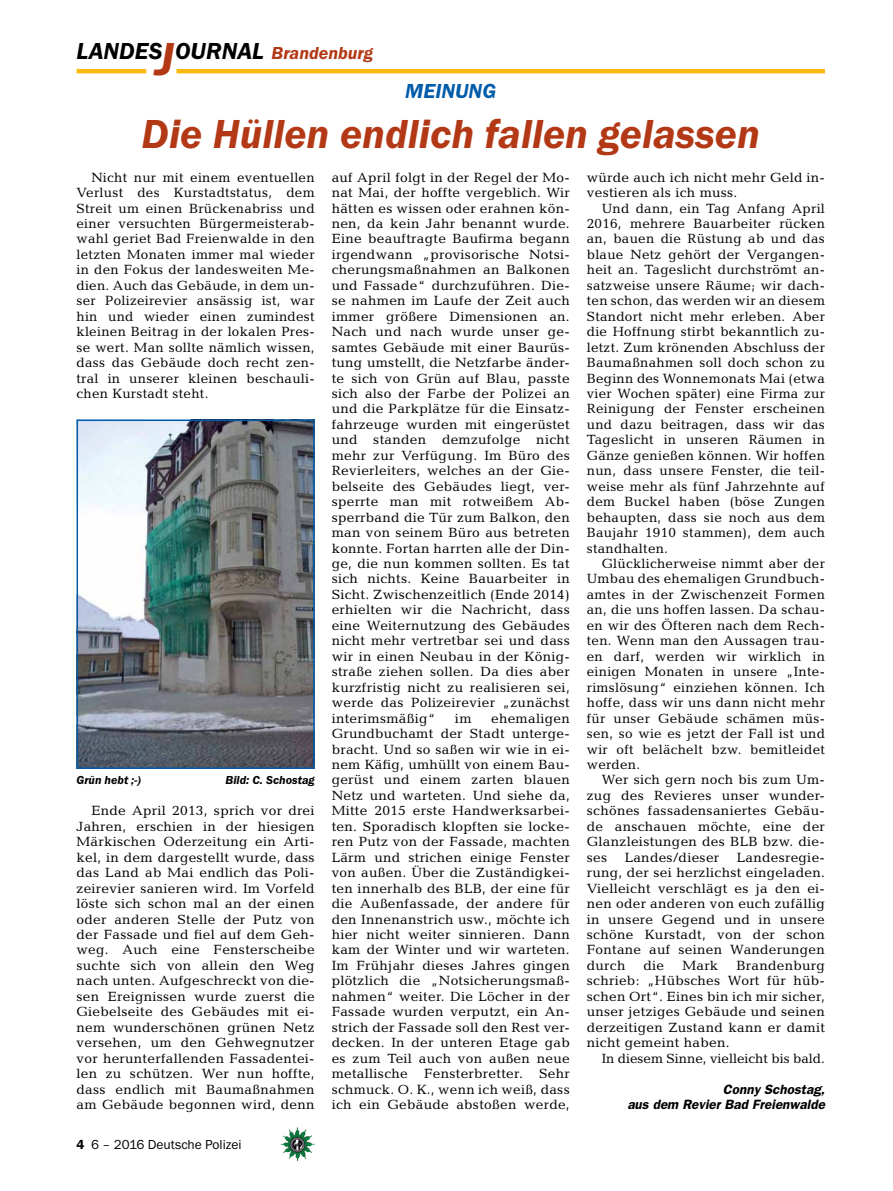
<style>
.page{position:relative;width:893px;height:1191px;background:#fff}
.page>*{position:absolute;margin:0;border:0;box-sizing:border-box;transform-origin:0 0}
._02__HEADLINE_3spalt{font:italic 600 42px "Franklin Gothic Itc T";color:#b33916}
.t1{font:italic 600 24px "Franklin Gothic Itc T";color:#000}
._01__RUBRIKENZEILE_o{font:italic 600 21px "Franklin Gothic Itc T";color:#005baa}
._09__GRUNDTEXT___Blo{font:13.5px/15.5px "Candida";letter-spacing:.02em;color:#000;text-align:justify}
._13__UNTERSCHRIFT_Ar{font:italic 600 13.5px "Franklin Gothic";color:#000}
._09__GRUNDTEXT___Blo-2{font:13.5px "Candida";color:#000}
.t2{font:13.5px "Franklin Gothic Itc T";color:#000}
._12__BILDUNTERSCHRIF{font:italic 600 12px "Franklin Gothic Itc T";color:#000}
.s1{font-size:48px;color:#b33916}
.s2{font-size:18px;color:#b33916}
.s3{font-weight:600}
</style>
<div class="page">
<hr style="left:77px;top:69px;width:69px;height:4px;background:#fdb913">
<hr style="left:176px;top:69px;width:649px;height:4px;background:#fdb913">
<img style="left:281px;top:1128px;width:16px;height:24px">
<img style="left:80px;top:422px;width:232px;height:344px">
<div style="left:77px;top:419px;width:238px;height:350px;border:2px solid #005baa"></div>
<h2 class="t1" style="left:77px;top:37px;width:298px">LANDES<span class="s1">J</span>OURNAL <span class="s2">Brandenburg</span></h2>
<p class="_01__RUBRIKENZEILE_o" style="left:405px;top:79px;width:92px">MEINUNG</p>
<p class="_02__HEADLINE_3spalt" style="left:142px;top:109px;width:620px">Die Hüllen endlich fallen gelassen</p>
<p class="_09__GRUNDTEXT___Blo" style="left:77px;top:169px;width:240px;text-indent:15px">Nicht nur mit einem eventuellen Verlust des Kurstadtstatus, dem Streit um einen Brückenabriss und einer versuchten Bürgermeisterab&shy;wahl geriet Bad Freienwalde in den letzten Monaten immer mal wieder in den Fokus der landesweiten Me&shy;dien. Auch das Gebäude, in dem un&shy;ser Polizeirevier ansässig ist, war hin und wieder einen zumindest kleinen Beitrag in der lokalen Pres&shy;se wert. Man sollte nämlich wissen, dass das Gebäude doch recht zen&shy;tral in unserer kleinen beschauli&shy;chen Kurstadt steht.</p>
<p class="_09__GRUNDTEXT___Blo" style="left:332px;top:169px;width:240px">auf April folgt in der Regel der Mo&shy;nat Mai, der hoffte vergeblich. Wir hätten es wissen oder erahnen kön&shy;nen, da kein Jahr benannt wurde.<br>Eine beauftragte Baufirma begann irgendwann „provisorische Notsi&shy;cherungsmaßnahmen an Balkonen und Fassade“ durchzuführen. Die&shy;se nahmen im Laufe der Zeit auch immer größere Dimensionen an.<br>Nach und nach wurde unser ge&shy;samtes Gebäude mit einer Baurüs&shy;tung umstellt, die Netzfarbe änder&shy;te sich von Grün auf Blau, passte sich also der Farbe der Polizei an und die Parkplätze für die Einsatz&shy;fahrzeuge wurden mit eingerüstet und standen demzufolge nicht mehr zur Verfügung. Im Büro des Revierleiters, welches an der Gie&shy;belseite des Gebäudes liegt, ver&shy;sperrte man mit rotweißem Ab&shy;sperrband die Tür zum Balkon, den man von seinem Büro aus betreten konnte. Fortan harrten alle der Din&shy;ge, die nun kommen sollten. Es tat sich nichts. Keine Bauarbeiter in Sicht. Zwischenzeitlich (Ende 2014) erhielten wir die Nachricht, dass eine Weiternutzung des Gebäudes nicht mehr vertretbar sei und dass wir in einen Neubau in der König&shy;straße ziehen sollen. Da dies aber kurzfristig nicht zu realisieren sei, werde das Polizeirevier „zunächst interimsmäßig“</p>
<p class="_09__GRUNDTEXT___Blo" style="left:587px;top:169px;width:240px">würde auch ich nicht mehr Geld in&shy;vestieren als ich muss.</p>
<p class="_09__GRUNDTEXT___Blo" style="left:587px;top:200px;width:240px;text-indent:15px">Und dann, ein Tag Anfang April 2016, mehrere Bauarbeiter rücken an, bauen die Rüstung ab und das blaue Netz gehört der Vergangen&shy;heit an. Tageslicht durchströmt an&shy;satzweise unsere Räume; wir dach&shy;ten schon, das werden wir an diesem Standort nicht mehr erleben. Aber die Hoffnung stirbt bekanntlich zu&shy;letzt. Zum krönenden Abschluss der Baumaßnahmen soll doch schon zu Beginn des Wonnemonats Mai (etwa vier Wochen später) eine Firma zur Reinigung der Fenster erscheinen und dazu beitragen, dass wir das Tageslicht in unseren Räumen in Gänze genießen können. Wir hoffen nun, dass unsere Fenster, die teil&shy;weise mehr als fünf Jahrzehnte auf dem Buckel haben (böse Zungen behaupten, dass sie noch aus dem Baujahr 1910 stammen), dem auch standhalten.</p>
<p class="_09__GRUNDTEXT___Blo" style="left:587px;top:556px;width:240px;text-indent:15px">Glücklicherweise nimmt aber der Umbau des ehemaligen Grundbuch&shy;amtes in der Zwischenzeit Formen an, die uns hoffen lassen. Da schau&shy;en wir des Öfteren nach dem Rech&shy;ten. Wenn man den Aussagen trau&shy;en darf, werden wir wirklich in einigen Monaten in unsere „Inte&shy;rimslösung“ einziehen können. Ich hoffe, dass wir uns dann nicht mehr für unser Gebäude schämen müs&shy;sen, so wie es jetzt der Fall ist und wir oft belächelt bzw. bemitleidet werden.</p>
<p class="_09__GRUNDTEXT___Blo" style="left:587px;top:772px;width:240px;text-indent:15px">Wer sich gern noch bis zum Um&shy;zug des Revieres unser wunder&shy;schönes fassadensaniertes Gebäu&shy;de anschauen möchte, eine der Glanzleistungen des BLB bzw. die&shy;ses</p>
<p class="_09__GRUNDTEXT___Blo" style="left:332px;top:710px;width:240px;text-indent:159px">ehemaligen Grundbuchamt der Stadt unterge&shy;bracht. Und so saßen wir wie in ei&shy;nem Käfig, umhüllt von einem Bau&shy;gerüst und einem zarten blauen Netz und warteten. Und siehe da, Mitte 2015 erste Handwerksarbei&shy;ten. Sporadisch klopften sie locke&shy;ren Putz von der Fassade, machten Lärm und strichen einige Fenster von außen. Über die Zuständigkei&shy;ten innerhalb des BLB, der eine für die Außenfassade, der andere für den Innenanstrich usw., möchte ich hier nicht weiter sinnieren. Dann kam der Winter und wir warteten.<br>Im Frühjahr dieses Jahres gingen plötzlich die „Notsicherungsmaß&shy;nahmen“ weiter. Die Löcher in der Fassade wurden verputzt, ein An&shy;strich der Fassade soll den Rest ver&shy;decken. In der unteren Etage gab es zum Teil auch von außen neue metallische Fensterbretter. Sehr schmuck. O. K., wenn ich weiß, dass ich ein Gebäude abstoßen werde,</p>
<p class="_09__GRUNDTEXT___Blo" style="left:455px;top:710px;width:18px">im</p>
<p class="_12__BILDUNTERSCHRIF" style="left:77px;top:773px;width:66px">Grün hebt ;-)</p>
<p class="_12__BILDUNTERSCHRIF" style="left:226px;top:773px;width:91px">Bild: C. Schostag</p>
<p class="_09__GRUNDTEXT___Blo" style="left:77px;top:803px;width:240px;text-indent:15px">Ende April 2013, sprich vor drei Jahren, erschien in der hiesigen Märkischen Oderzeitung ein Arti&shy;kel, in dem dargestellt wurde, dass das Land ab Mai endlich das Poli&shy;zeirevier sanieren wird. Im Vorfeld löste sich schon mal an der einen oder anderen Stelle der Putz von der Fassade und fiel auf dem Geh&shy;weg. Auch eine Fensterscheibe suchte sich von allein den Weg nach unten. Aufgeschreckt von die&shy;sen Ereignissen wurde zuerst die Giebelseite des Gebäudes mit ei&shy;nem wunderschönen grünen Netz versehen, um den Gehwegnutzer vor herunterfallenden Fassadentei&shy;len zu schützen. Wer nun hoffte, dass endlich mit Baumaßnahmen am Gebäude begonnen wird, denn</p>
<p class="_09__GRUNDTEXT___Blo" style="left:587px;top:849px;width:240px;text-indent:150px">Landesregie&shy;rung, der sei herzlichst eingeladen.<br>Vielleicht verschlägt es ja den ei&shy;nen oder anderen von euch zufällig in unsere Gegend und in unsere schöne Kurstadt, von der schon Fontane auf seinen Wanderungen durch</p>
<p class="_09__GRUNDTEXT___Blo" style="left:625px;top:849px;width:96px">Landes/dieser</p>
<p class="_09__GRUNDTEXT___Blo" style="left:587px;top:957px;width:240px;text-indent:150px">Brandenburg schrieb: „Hübsches Wort für hüb&shy;schen Ort“. Eines bin ich mir sicher, unser jetziges Gebäude und seinen derzeitigen Zustand kann er damit nicht gemeint haben.</p>
<p class="_09__GRUNDTEXT___Blo-2" style="left:602px;top:1050px;width:225px">In diesem Sinne, vielleicht bis bald.</p>
<p class="_13__UNTERSCHRIFT_Ar" style="left:723px;top:1081px;width:104px">Conny Schostag,</p>
<p class="_13__UNTERSCHRIFT_Ar" style="left:627px;top:1096px;width:199px">aus dem Revier Bad Freienwalde</p>
<p class="_09__GRUNDTEXT___Blo" style="left:643px;top:957px;width:22px">die</p>
<p class="_09__GRUNDTEXT___Blo" style="left:682px;top:957px;width:38px">Mark</p>
<p class="t2" style="left:77px;top:1136px;width:167px"><span class="s3">4</span> 6 – 2016 Deutsche Polizei</p>
</div>
